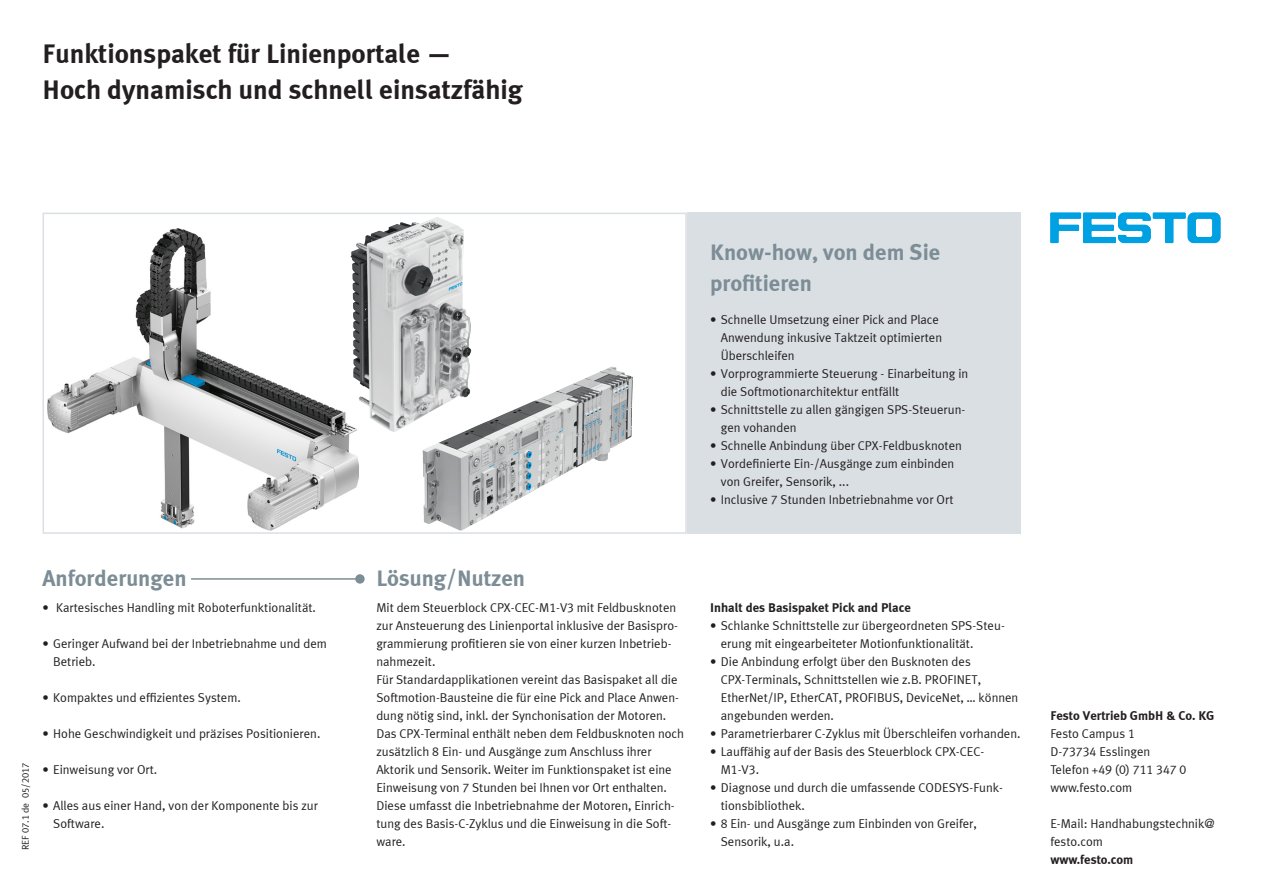
<style>
.page{position:relative;width:1263px;height:893px;background:#fff}
.page>*{position:absolute;margin:0;border:0;box-sizing:border-box;transform-origin:0 0}
.Meta_18pt_bo{font:700 27px "Meta Plus LF";color:#231f20}
.Meta_15pt_bo{font:700 22.5px/31.5px "Meta Plus LF";color:#7c8d95}
.Meta_8_5pt_re{font:12.75px/18px "Meta Plus LF";color:#231f20}
.Meta_8_5pt_bo{font:700 12.75px "Meta Plus LF";color:#231f20}
.Meta_8_5pt_bo-2{font:12.75px "Meta Plus LF";color:#231f20}
.t1{font:9.75px "Meta Plus LF";color:#231f20}
</style>
<div class="page">
<svg style="left:1050px;top:213px;width:170px;height:30px"></svg>
<div style="left:43px;top:213px;width:644px;height:321px;border:2px solid #dadfe4"></div>
<div style="left:687px;top:213px;width:333px;height:321px;background:#dadfe4"></div>
<hr style="left:191px;top:578px;width:169px;height:2px;background:#7c8d95">
<div style="left:355px;top:574px;width:10px;height:10px;background:#7c8d95;border-radius:50%"></div>
<img style="left:48px;top:228px;width:310px;height:303px">
<img style="left:350px;top:217px;width:87px;height:183px">
<img style="left:423px;top:367px;width:210px;height:163px">
<p class="Meta_18pt_bo" style="left:43px;top:36px;width:411px">Funktionspaket für Linienportale —</p>
<p class="Meta_18pt_bo" style="left:43px;top:72px;width:482px">Hoch dynamisch und schnell einsatzfähig</p>
<p class="t1" style="left:20px;top:850px;width:89px;rotate:-90deg">REF 07.1 de 05/2017</p>
<p class="Meta_15pt_bo" style="left:43px;top:562px;width:146px">Anforderungen</p>
<p class="Meta_8_5pt_re" style="left:43px;top:598px;width:275px">• Kartesisches Handling mit Roboterfunktionalität.</p>
<p class="Meta_8_5pt_re" style="left:53px;top:634px;width:275px;text-indent:-11px">• Geringer Aufwand bei der Inbetriebnahme und dem<br>Betrieb.</p>
<p class="Meta_8_5pt_re" style="left:43px;top:688px;width:200px">• Kompaktes und effizientes System.</p>
<p class="Meta_8_5pt_re" style="left:43px;top:724px;width:279px">• Hohe Geschwindigkeit und präzises Positionieren.</p>
<p class="Meta_8_5pt_re" style="left:43px;top:760px;width:116px">• Einweisung vor Ort.</p>
<p class="Meta_8_5pt_re" style="left:53px;top:796px;width:266px;text-indent:-11px">• Alles aus einer Hand, von der Komponente bis zur<br>Software.</p>
<p class="Meta_15pt_bo" style="left:376px;top:562px;width:150px">Lösung/Nutzen</p>
<p class="Meta_8_5pt_re" style="left:376px;top:598px;width:303px">Mit dem Steuerblock CPX-CEC-M1-V3 mit Feldbusknoten zur Ansteuerung des Linienportal inklusive der Basispro&shy;grammierung profitieren sie von einer kurzen Inbetrieb&shy;nahmezeit.</p>
<p class="Meta_8_5pt_re" style="left:376px;top:670px;width:304px;text-align:justify">Für Standardapplikationen vereint das Basispaket all die Softmotion-Bausteine die für eine Pick and Place Anwen&shy;dung nötig sind, inkl. der Synchonisation der Motoren.</p>
<p class="Meta_8_5pt_re" style="left:376px;top:724px;width:309px">Das CPX-Terminal enthält neben dem Feldbusknoten noch zusätzlich 8 Ein- und Ausgänge zum Anschluss ihrer Aktorik und Sensorik. Weiter im Funktionspaket ist eine Einweisung von 7 Stunden bei Ihnen vor Ort enthalten.<br>Diese umfasst die Inbetriebnahme der Motoren, Einrich&shy;tung des Basis-C-Zyklus und die Einweisung in die Soft&shy;ware.</p>
<p class="Meta_15pt_bo" style="left:710px;top:235px;width:232px">Know-how, von dem Sie profitieren</p>
<p class="Meta_8_5pt_re" style="left:721px;top:310px;width:223px;text-indent:-11px">• Schnelle Umsetzung einer Pick and Place<br>Anwendung inkusive Taktzeit optimierten<br>Überschleifen</p>
<p class="Meta_8_5pt_re" style="left:721px;top:364px;width:249px;text-indent:-11px">• Vorprogrammierte Steuerung - Einarbeitung in die Softmotionarchitektur entfällt</p>
<p class="Meta_8_5pt_re" style="left:721px;top:400px;width:246px;text-indent:-11px">• Schnittstelle zu allen gängigen SPS-Steuerun&shy;gen vohanden</p>
<p class="Meta_8_5pt_re" style="left:710px;top:436px;width:253px">• Schnelle Anbindung über CPX-Feldbusknoten</p>
<p class="Meta_8_5pt_re" style="left:721px;top:454px;width:235px;text-indent:-11px">• Vordefinierte Ein-/Ausgänge zum einbinden von Greifer, Sensorik, ...</p>
<p class="Meta_8_5pt_re" style="left:710px;top:490px;width:245px">• Inclusive 7 Stunden Inbetriebnahme vor Ort</p>
<p class="Meta_8_5pt_bo" style="left:710px;top:600px;width:202px">Inhalt des Basispaket Pick and Place</p>
<p class="Meta_8_5pt_re" style="left:721px;top:616px;width:286px;text-indent:-11px">• Schlanke Schnittstelle zur übergeordneten SPS-Steu&shy;erung mit eingearbeiteter Motionfunktionalität.</p>
<p class="Meta_8_5pt_re" style="left:721px;top:652px;width:299px;text-indent:-11px">• Die Anbindung erfolgt über den Busknoten des CPX-Terminals, Schnittstellen wie z.B. PROFINET, EtherNet/IP, EtherCAT, PROFIBUS, DeviceNet, … können angebunden werden.</p>
<p class="Meta_8_5pt_re" style="left:710px;top:724px;width:312px">• Parametrierbarer C-Zyklus mit Überschleifen vorhanden.</p>
<p class="Meta_8_5pt_re" style="left:721px;top:742px;width:265px;text-indent:-11px">• Lauffähig auf der Basis des Steuerblock CPX-CEC-<br>M1-V3.</p>
<p class="Meta_8_5pt_re" style="left:721px;top:778px;width:284px;text-indent:-11px">• Diagnose und durch die umfassende CODESYS-Funk&shy;tionsbibliothek.</p>
<p class="Meta_8_5pt_re" style="left:721px;top:814px;width:258px;text-indent:-11px">• 8 Ein- und Ausgänge zum Einbinden von Greifer,<br>Sensorik, u.a.</p>
<p class="Meta_8_5pt_bo" style="left:1050px;top:708px;width:166px">Festo Vertrieb GmbH &amp; Co. KG</p>
<p class="Meta_8_5pt_bo-2" style="left:1050px;top:726px;width:86px">Festo Campus 1</p>
<p class="Meta_8_5pt_bo-2" style="left:1050px;top:744px;width:102px">D-73734 Esslingen</p>
<p class="Meta_8_5pt_bo-2" style="left:1050px;top:762px;width:138px">Telefon +49 (0) 711 347 0</p>
<p class="Meta_8_5pt_bo-2" style="left:1050px;top:780px;width:83px">www.festo.com</p>
<p class="Meta_8_5pt_re" style="left:1050px;top:814px;width:166px">E-Mail: Handhabungstechnik@</p>
<p class="Meta_8_5pt_re" style="left:1050px;top:832px;width:54px">festo.com</p>
<p class="Meta_8_5pt_bo" style="left:1050px;top:852px;width:84px">www.festo.com</p>
</div>
